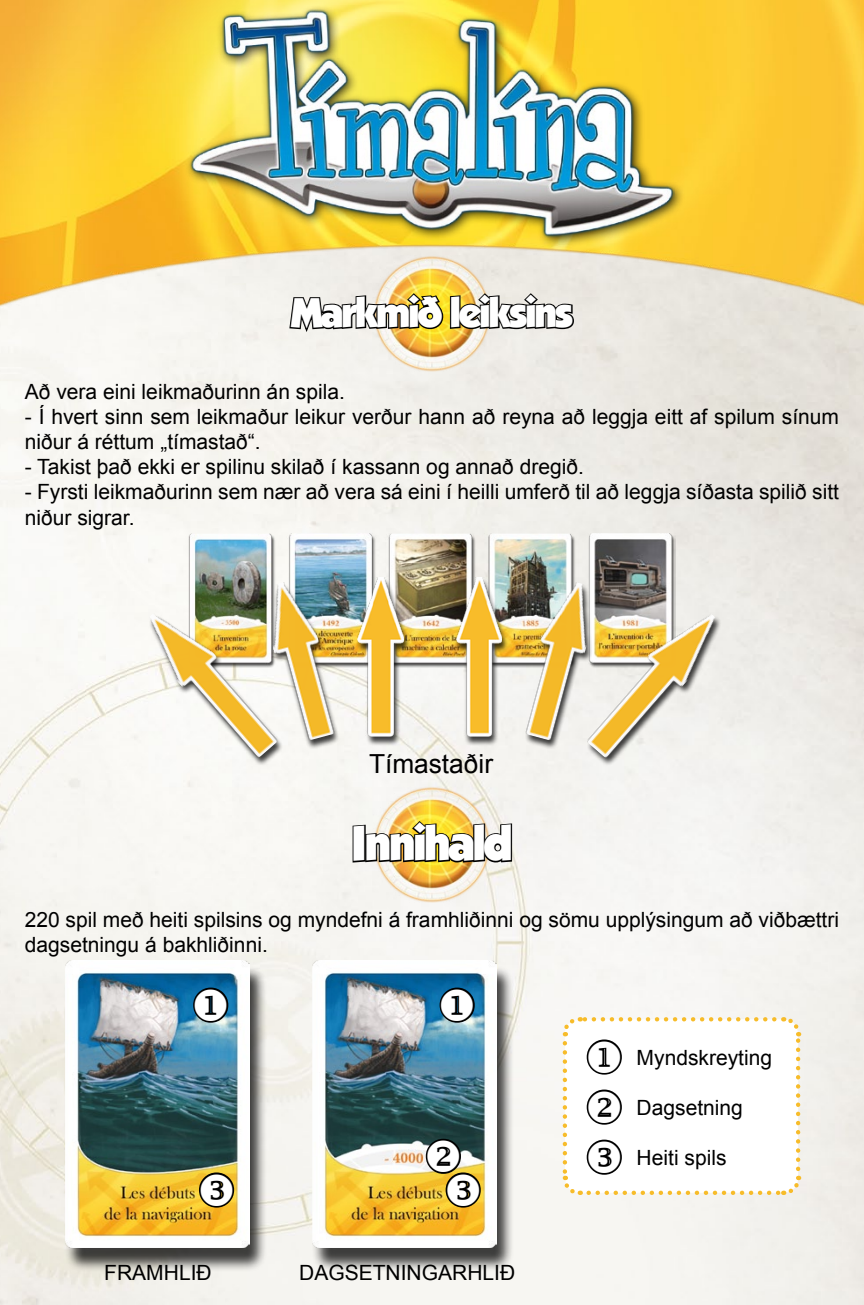
<style>
.page{position:relative;width:864px;height:1305px;background:#fff}
.page>*{position:absolute;margin:0;border:0;box-sizing:border-box;transform-origin:0 0}
.t1{font:900 49px "Itc Kabel LT";letter-spacing:-.06em;color:#fff}
.t2{font:900 42px "Itc Kabel LT";letter-spacing:-.06em;color:#fff}
.t3{font:26.25px "Arial";color:#000}
.t4{font:21px/25.2px "Arial";color:#000}
</style>
<div class="page">
<img style="left:0;top:316px;width:863px;height:989px">
<img style="left:0;top:0;width:863px;height:316px">
<div style="left:184px;top:5px;width:501px;height:244px;background:#000;opacity:.75"></div>
<img style="left:189px;top:9px;width:485px;height:228px">
<img style="left:373px;top:786px;width:117px;height:116px">
<img style="left:351px;top:819px;width:162px;height:45px">
<img style="left:373px;top:255px;width:117px;height:117px">
<svg style="left:288px;top:262px;width:287px;height:73px;background:#c5bb9b"></svg>
<img style="left:188px;top:534px;width:487px;height:133px">
<div style="left:356px;top:577px;width:55px;height:169px;background:#000;opacity:.75"></div>
<img style="left:357px;top:577px;width:46px;height:160px">
<div style="left:454px;top:577px;width:55px;height:169px;background:#000;opacity:.75"></div>
<img style="left:456px;top:577px;width:45px;height:160px">
<div style="left:524px;top:583px;width:69px;height:166px;background:#000;opacity:.75"></div>
<img style="left:516px;top:577px;width:85px;height:166px">
<div style="left:271px;top:583px;width:68px;height:166px;background:#000;opacity:.75"></div>
<img style="left:257px;top:577px;width:85px;height:166px">
<img style="left:133px;top:601px;width:152px;height:164px">
<img style="left:579px;top:601px;width:151px;height:164px">
<div style="left:64px;top:965px;width:203px;height:307px;background:#000;opacity:.75"></div>
<img style="left:66px;top:960px;width:183px;height:287px">
<div style="left:311px;top:965px;width:203px;height:307px;background:#000;opacity:.75"></div>
<img style="left:313px;top:960px;width:183px;height:287px">
<svg style="left:197px;top:1170px;width:39px;height:39px;background:#8c721d"></svg>
<svg style="left:191px;top:986px;width:39px;height:38px"></svg>
<svg style="left:424px;top:1137px;width:58px;height:72px;background:#877b43"></svg>
<svg style="left:437px;top:986px;width:39px;height:38px"></svg>
<svg style="left:560px;top:1014px;width:242px;height:183px"></svg>
<h2 class="t2" style="left:290px;top:287px;width:285px">Markmið leiksins</h2>
<p class="t4" style="left:25px;top:379px;width:321px">Að vera eini leikmaðurinn án spila.</p>
<p class="t4" style="left:25px;top:404px;width:815px">- Í hvert sinn sem leikmaður leikur verður hann að reyna að leggja eitt af spilum sínum niður á réttum „tímastað“.</p>
<p class="t4" style="left:25px;top:454px;width:560px">- Takist það ekki er spilinu skilað í kassann og annað dregið.</p>
<p class="t4" style="left:25px;top:480px;width:815px">- Fyrsti leikmaðurinn sem nær að vera sá eini í heilli umferð til að leggja síðasta spilið sitt niður sigrar.</p>
<p class="t3" style="left:369px;top:747px;width:125px">Tímastaðir</p>
<h1 class="t1" style="left:351px;top:813px;width:163px">Innihald</h1>
<p class="t4" style="left:25px;top:907px;width:815px">220 spil með heiti spilsins og myndefni á framhliðinni og sömu upplýsingum að viðbættri dagsetningu á bakhliðinni.</p>
<p class="t4" style="left:104px;top:1260px;width:109px">FRAMHLIÐ</p>
<p class="t4" style="left:299px;top:1260px;width:217px">DAGSETNINGARHLIÐ</p>
<p class="t4" style="left:636px;top:1045px;width:137px">Myndskreyting</p>
<p class="t4" style="left:636px;top:1095px;width:108px">Dagsetning</p>
<p class="t4" style="left:636px;top:1145px;width:91px">Heiti spils</p>
</div>
